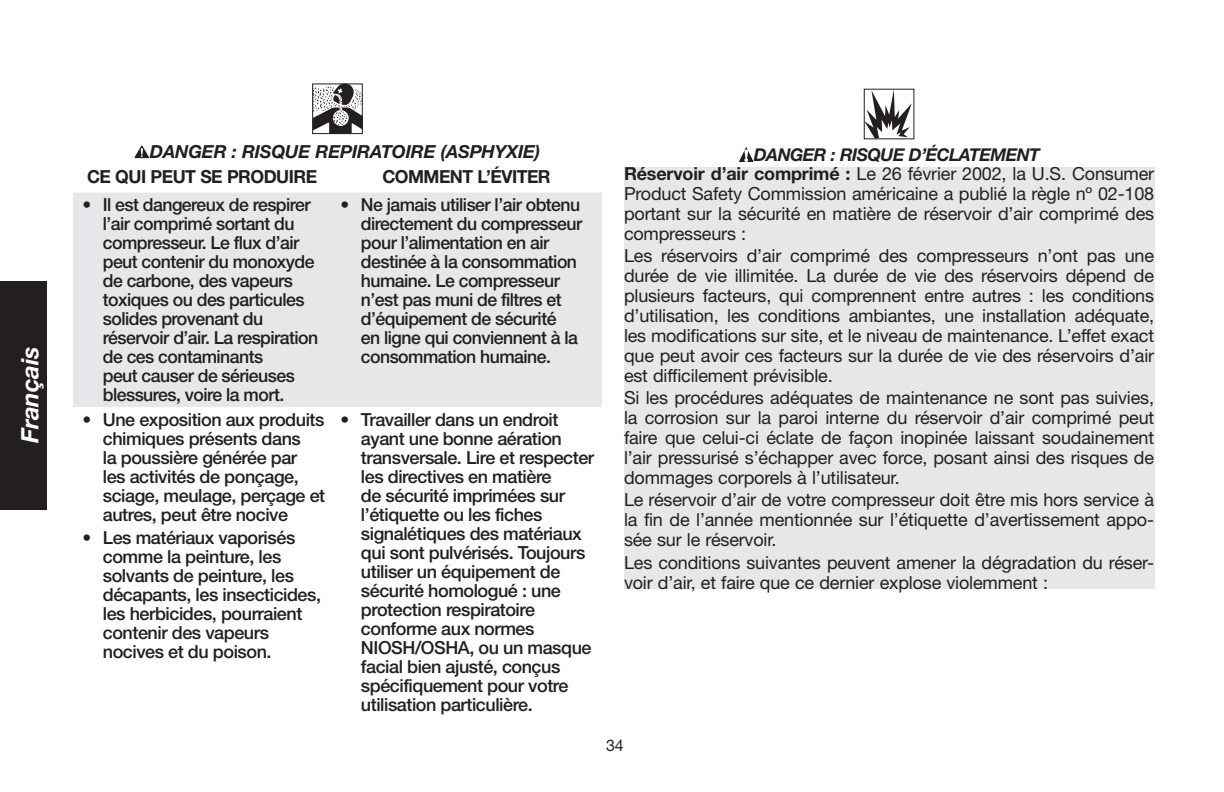
<style>
.page{position:relative;width:1224px;height:792px;background:#fff}
.page>*{position:absolute;margin:0;border:0;box-sizing:border-box;transform-origin:0 0}
.t1{font:italic 700 24px "Helvetica Neue LT Std";letter-spacing:-.015em;color:#fff}
.t2{font:500 18px/19px "Helvetica Neue LT Std";letter-spacing:-.025em;color:#231f20}
.t3{font:18px/20px "Helvetica Neue LT Std";letter-spacing:-.01em;color:#231f20;text-align:justify}
.t4{font:italic 700 18px "Helvetica Neue LT Std";letter-spacing:-.01em;color:#231f20}
.t5{font:700 18px "Helvetica Neue LT Std";letter-spacing:-.03em;color:#231f20}
.t6{font:italic 700 17.6px "Helvetica Neue LT Std";letter-spacing:-.03em;color:#231f20}
.t7{font:16px "Helvetica Neue LT Std";color:#231f20}
.s1{font-weight:700}
</style>
<div class="page">
<div style="left:0;top:281px;width:47px;height:228px;background:#231f20"></div>
<div style="left:624px;top:167px;width:530px;height:422px;background:#e6e7e9"></div>
<svg style="left:866px;top:91px;width:46px;height:46px"></svg>
<div style="left:864px;top:89px;width:50px;height:50px;border:1px solid #231f20"></div>
<svg style="left:739px;top:147px;width:15px;height:15px"></svg>
<div style="left:73px;top:193px;width:529px;height:214px;background:#e6e7e9"></div>
<svg style="left:314px;top:86px;width:47px;height:46px"></svg>
<div style="left:312px;top:84px;width:51px;height:50px;border:1px solid #231f20"></div>
<svg style="left:135px;top:146px;width:14px;height:12px"></svg>
<h1 class="t1" style="left:15px;top:443px;width:98px;rotate:-90deg">Français</h1>
<p class="t4" style="left:150px;top:141px;width:392px">DANGER : RISQUE REPIRATOIRE (ASPHYXIE)</p>
<p class="t5" style="left:87px;top:165px;width:232px">CE QUI PEUT SE PRODUIRE</p>
<p class="t5" style="left:382px;top:165px;width:170px">COMMENT L’ÉVITER</p>
<p class="t2" style="left:103px;top:195px;width:217px;text-indent:-20px">• Il est dangereux de respirer l’air comprimé sortant du compresseur. Le flux d’air peut contenir du monoxyde de carbone, des vapeurs toxiques ou des particules solides provenant du réservoir d’air. La respiration de ces contaminants<br>peut causer de sérieuses blessures, voire la mort.</p>
<p class="t2" style="left:361px;top:195px;width:223px;text-indent:-20px">• Ne jamais utiliser l’air obtenu directement du compresseur pour l’alimentation en air destinée à la consommation humaine. Le compresseur n’est pas muni de filtres et d’équipement de sécurité<br>en ligne qui conviennent à la consommation humaine.</p>
<p class="t2" style="left:103px;top:410px;width:224px;text-indent:-20px">• Une exposition aux produits chimiques présents dans<br>la poussière générée par<br>les activités de ponçage, sciage, meulage, perçage et autres, peut être nocive</p>
<p class="t2" style="left:103px;top:528px;width:220px;text-indent:-20px">• Les matériaux vaporisés comme la peinture, les solvants de peinture, les décapants, les insecticides, les herbicides, pourraient contenir des vapeurs nocives et du poison.</p>
<p class="t2" style="left:361px;top:410px;width:235px;text-indent:-20px">• Travailler dans un endroit ayant une bonne aération transversale. Lire et respecter les directives en matière<br>de sécurité imprimées sur l’étiquette ou les fiches signalétiques des matériaux qui sont pulvérisés. Toujours utiliser un équipement de sécurité homologué : une protection respiratoire conforme aux normes<br>NIOSH/OSHA, ou un masque facial bien ajusté, conçus spécifiquement pour votre utilisation particulière.</p>
<p class="t6" style="left:754px;top:144px;width:288px">DANGER : RISQUE D’ÉCLATEMENT</p>
<p class="t3" style="left:624px;top:163px;width:532px"><span class="s1">Réservoir d’air comprimé :</span> Le 26 février 2002, la U.S. Consumer Product Safety Commission américaine a publié la règle nº 02-108 portant sur la sécurité en matière de réservoir d’air comprimé des compresseurs :</p>
<p class="t3" style="left:624px;top:245px;width:532px">Les réservoirs d’air comprimé des compresseurs n’ont pas une durée de vie illimitée. La durée de vie des réservoirs dépend de plusieurs facteurs, qui comprennent entre autres : les conditions d’utilisation, les conditions ambiantes, une installation adéquate, les modifications sur site, et le niveau de maintenance. L’effet exact que peut avoir ces facteurs sur la durée de vie des réservoirs d’air est difficilement prévisible.</p>
<p class="t3" style="left:624px;top:388px;width:532px">Si les procédures adéquates de maintenance ne sont pas suivies, la corrosion sur la paroi interne du réservoir d’air comprimé peut faire que celui-ci éclate de façon inopinée laissant soudainement l’air pressurisé s’échapper avec force, posant ainsi des risques de dommages corporels à l’utilisateur.</p>
<p class="t3" style="left:624px;top:490px;width:532px">Le réservoir d’air de votre compresseur doit être mis hors service à la fin de l’année mentionnée sur l’étiquette d’avertissement appo&shy;sée sur le réservoir.</p>
<p class="t3" style="left:624px;top:552px;width:532px">Les conditions suivantes peuvent amener la dégradation du réser&shy;voir d’air, et faire que ce dernier explose violemment :</p>
<p class="t7" style="left:606px;top:736px;width:19px">34</p>
</div>
